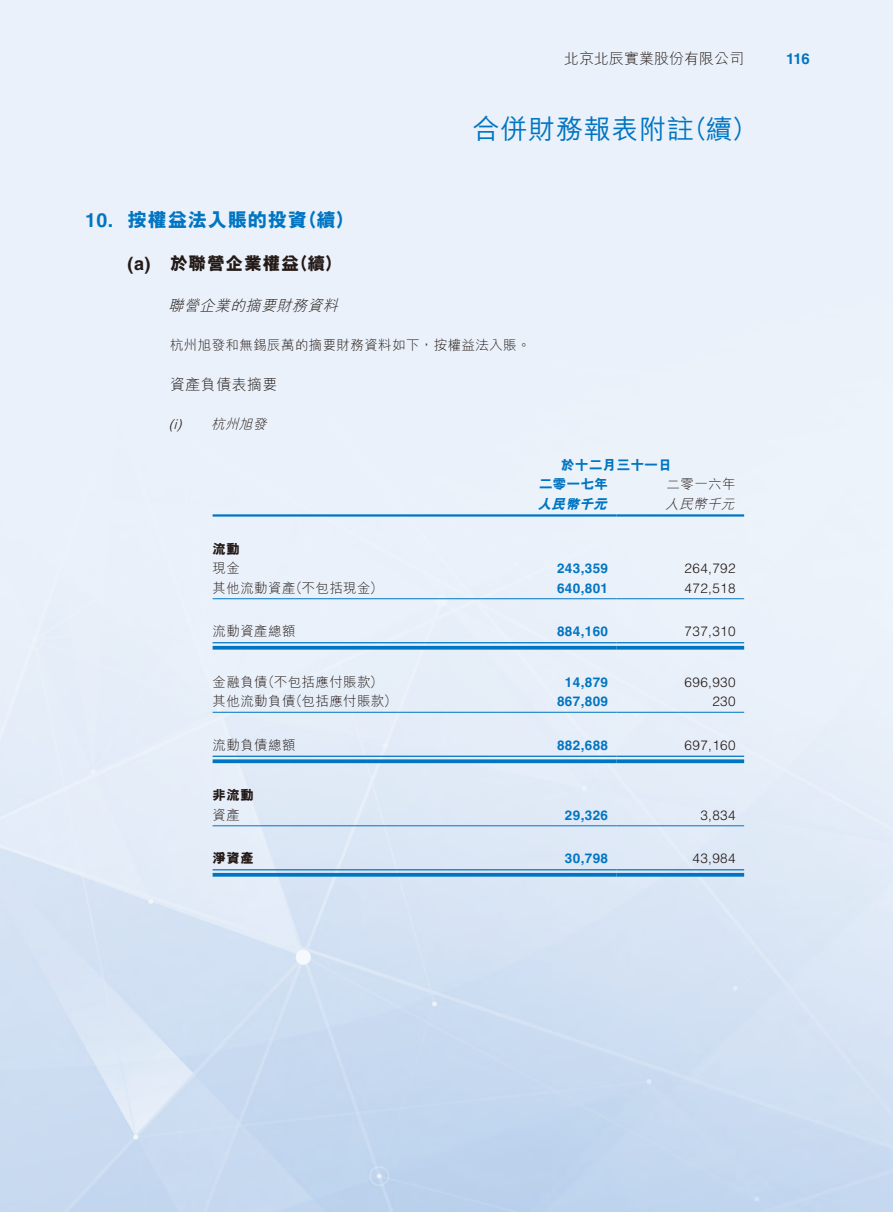
<style>
.page{position:relative;width:893px;height:1212px;background:#fff}
.page>*{position:absolute;margin:0;border:0;box-sizing:border-box;transform-origin:0 0}
.t1{font:500 27px "M Hei HK";letter-spacing:.03em;color:#0075c2}
.t2{font:800 19.5px "M Hei HK";letter-spacing:.03em;color:#0075c2}
.t3{font:700 19.5px "Helvetica LT Std";color:#0075c2}
.t4{font:800 18px "M Hei HK";letter-spacing:.03em;color:#231916}
.t5{font:700 18px "Helvetica LT Std";color:#231916}
.t6{font:300 15px "M Hei HK";color:#231916}
.t7{font:italic 300 15px "M Hei HK";color:#231916}
.t8{font:300 15px "M Hei HK";letter-spacing:.03em;color:#231916}
.t9{font:700 15px "Helvetica LT Std";color:#0075c2}
.t10{font:300 13.5px "M Hei HK";letter-spacing:.03em;color:#231916}
.t11{font:700 13.5px "Helvetica LT Std";letter-spacing:.03em;color:#0075c2}
.t12{font:300 13.5px "Helvetica LT Std";letter-spacing:.03em;color:#231916}
.t13{font:800 13.5px "M Hei HK";letter-spacing:.03em;color:#0075c2}
.t14{font:italic 300 13.5px "M Hei HK";color:#231916}
.t15{font:800 13.5px "M Hei HK";letter-spacing:.03em;color:#231916}
.t16{font:italic 800 13.5px "M Hei HK";color:#0075c2}
.t17{font:italic 300 13.5px "Helvetica LT Std";color:#231916}
</style>
<div class="page">
<hr style="left:213px;top:514px;width:276px;height:3px;background:#0075c2">
<hr style="left:489px;top:514px;width:128px;height:3px;background:#0075c2">
<hr style="left:617px;top:514px;width:127px;height:3px;background:#0075c2">
<hr style="left:213px;top:598px;width:276px;height:1px;background:#0075c2">
<hr style="left:489px;top:598px;width:128px;height:1px;background:#0075c2">
<hr style="left:617px;top:598px;width:127px;height:1px;background:#0075c2">
<hr style="left:213px;top:642px;width:276px;height:1px;background:#0075c2">
<svg style="left:213px;top:646px;width:276px;height:4px"></svg>
<hr style="left:489px;top:642px;width:128px;height:1px;background:#0075c2">
<svg style="left:489px;top:646px;width:128px;height:4px"></svg>
<hr style="left:617px;top:642px;width:127px;height:1px;background:#0075c2">
<svg style="left:617px;top:646px;width:127px;height:4px"></svg>
<hr style="left:213px;top:712px;width:276px;height:1px;background:#0075c2">
<hr style="left:489px;top:712px;width:128px;height:1px;background:#0075c2">
<hr style="left:617px;top:712px;width:127px;height:1px;background:#0075c2">
<hr style="left:213px;top:756px;width:276px;height:1px;background:#0075c2">
<svg style="left:213px;top:759px;width:276px;height:4px"></svg>
<hr style="left:489px;top:756px;width:128px;height:1px;background:#0075c2">
<svg style="left:489px;top:759px;width:128px;height:4px"></svg>
<hr style="left:617px;top:756px;width:127px;height:1px;background:#0075c2">
<svg style="left:617px;top:759px;width:127px;height:4px"></svg>
<hr style="left:213px;top:825px;width:276px;height:1px;background:#0075c2">
<hr style="left:489px;top:825px;width:128px;height:1px;background:#0075c2">
<hr style="left:617px;top:825px;width:127px;height:1px;background:#0075c2">
<hr style="left:213px;top:869px;width:276px;height:1px;background:#0075c2">
<svg style="left:213px;top:873px;width:276px;height:4px"></svg>
<hr style="left:489px;top:869px;width:128px;height:1px;background:#0075c2">
<svg style="left:489px;top:873px;width:128px;height:4px"></svg>
<hr style="left:617px;top:869px;width:127px;height:1px;background:#0075c2">
<svg style="left:617px;top:873px;width:127px;height:4px"></svg>
<p class="t6" style="left:564px;top:51px;width:181px">北京北辰實業股份有限公司</p>
<h1 class="t1" style="left:473px;top:109px;width:223px">合併財務報表附註</h1>
<h1 class="t1" style="left:681px;top:109px;width:79px">（續(</h1>
<h2 class="t3" style="left:85px;top:208px;width:30px">10.</h2>
<h2 class="t2" style="left:298px;top:210px;width:57px">（續(</h2>
<h2 class="t2" style="left:128px;top:210px;width:181px">按權益法入賬的投資</h2>
<h3 class="t5" style="left:128px;top:253px;width:25px">a( )</h3>
<h3 class="t4" style="left:291px;top:254px;width:53px">（續(</h3>
<h3 class="t4" style="left:170px;top:254px;width:131px">於聯營企業權益</h3>
<p class="t7" style="left:169px;top:297px;width:175px">聯營企業的摘要財務資料</p>
<p class="t10" style="left:170px;top:338px;width:362px">杭州旭發和無錫辰萬的摘要財務資料如下，按權益法入賬。</p>
<p class="t8" style="left:170px;top:377px;width:109px">資產負債表摘要</p>
<p class="t14" style="left:211px;top:417px;width:60px">杭州旭發</p>
<p class="t17" style="left:169px;top:416px;width:14px">i(</p>
<p class="t17" style="left:177px;top:416px;width:10px">)</p>
<p class="t13" style="left:561px;top:458px;width:112px">於十二月三十一日</p>
<p class="t10" style="left:667px;top:477px;width:71px">二零一六年</p>
<p class="t13" style="left:539px;top:478px;width:71px">二零一七年</p>
<p class="t16" style="left:538px;top:497px;width:74px">人民幣千元</p>
<p class="t14" style="left:665px;top:497px;width:74px">人民幣千元</p>
<p class="t15" style="left:213px;top:542px;width:29px">流動</p>
<p class="t10" style="left:213px;top:561px;width:29px">現金</p>
<p class="t11" style="left:557px;top:560px;width:53px">243,359</p>
<p class="t12" style="left:685px;top:560px;width:53px">264,792</p>
<p class="t10" style="left:289px;top:581px;width:95px">（不包括現金(</p>
<p class="t10" style="left:213px;top:581px;width:84px">其他流動資產</p>
<p class="t11" style="left:557px;top:580px;width:53px">640,801</p>
<p class="t12" style="left:685px;top:580px;width:53px">472,518</p>
<p class="t10" style="left:213px;top:624px;width:84px">流動資產總額</p>
<p class="t11" style="left:557px;top:623px;width:53px">884,160</p>
<p class="t12" style="left:685px;top:623px;width:53px">737,310</p>
<p class="t10" style="left:261px;top:675px;width:123px">（不包括應付賬款(</p>
<p class="t10" style="left:213px;top:675px;width:57px">金融負債</p>
<p class="t11" style="left:565px;top:674px;width:45px">14,879</p>
<p class="t12" style="left:685px;top:674px;width:53px">696,930</p>
<p class="t10" style="left:289px;top:694px;width:109px">（包括應付賬款(</p>
<p class="t10" style="left:213px;top:694px;width:84px">其他流動負債</p>
<p class="t11" style="left:557px;top:693px;width:53px">867,809</p>
<p class="t12" style="left:712px;top:693px;width:25px">230</p>
<p class="t10" style="left:213px;top:738px;width:84px">流動負債總額</p>
<p class="t15" style="left:213px;top:789px;width:43px">非流動</p>
<p class="t11" style="left:557px;top:737px;width:53px">882,688</p>
<p class="t12" style="left:685px;top:737px;width:53px">697,160</p>
<p class="t10" style="left:213px;top:808px;width:29px">資產</p>
<p class="t11" style="left:565px;top:807px;width:45px">29,326</p>
<p class="t12" style="left:700px;top:807px;width:37px">3,834</p>
<p class="t15" style="left:213px;top:852px;width:43px">淨資產</p>
<p class="t11" style="left:565px;top:850px;width:45px">30,798</p>
<p class="t12" style="left:692px;top:850px;width:45px">43,984</p>
<p class="t9" style="left:786px;top:49px;width:25px">116</p>
</div>
